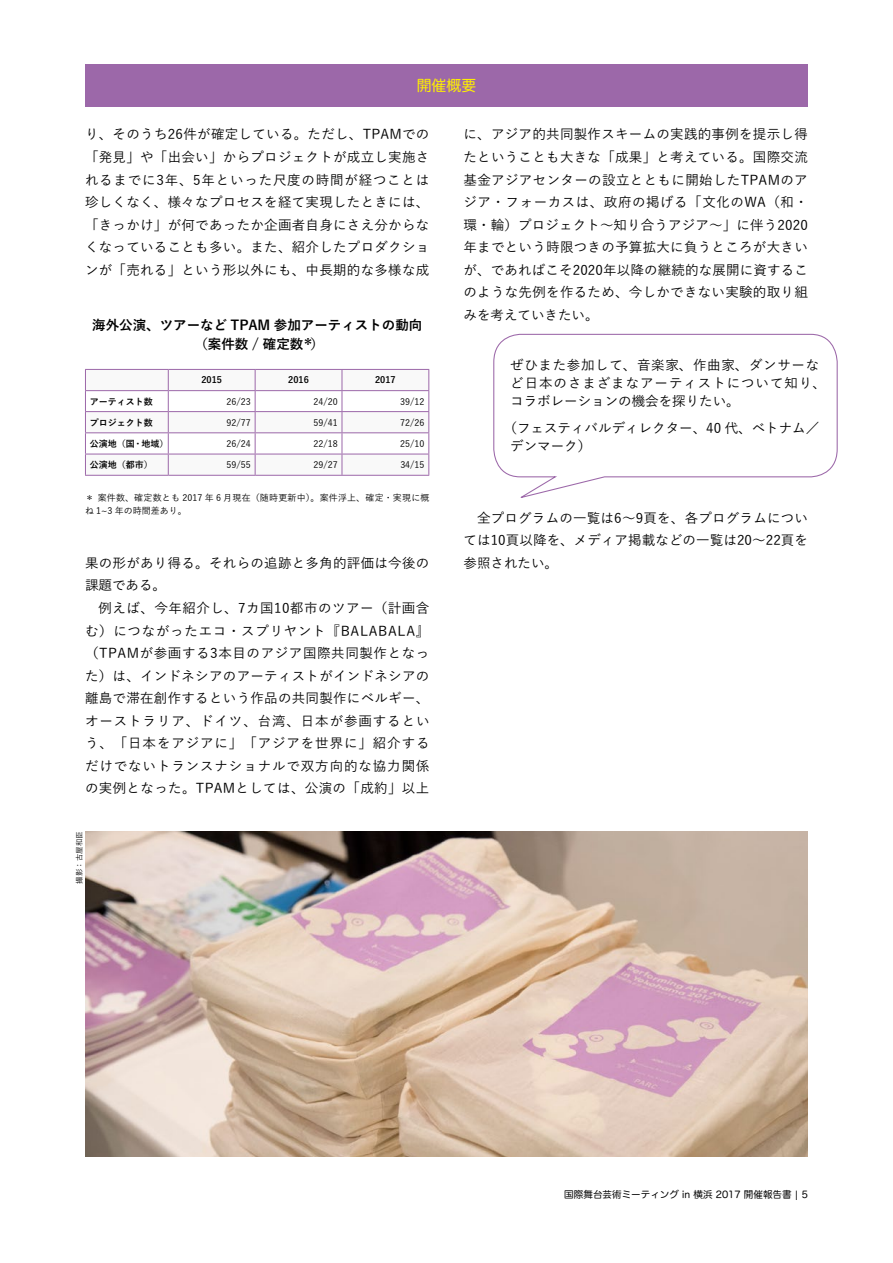
<style>
.page{position:relative;width:893px;height:1263px;background:#fff}
.page>*{position:absolute;margin:0;border:0;box-sizing:border-box;transform-origin:0 0}
.t1{font:14.85px "Hira Maru Pro N W4";color:#fff100}
.t2{font:500 13.5px/22.5px "Yu Go";letter-spacing:.02em;color:#000;text-align:justify}
.t3{font:500 13.5px/18px "Yu Go";letter-spacing:.05em;color:#000}
.t4{font:700 13.5px/19.5px "Yu Go";color:#000;text-align:center}
.t5{font:500 13.5px/18px "Yu Go";color:#000}
.t6{font:9.6px "Hira Maru Pro N W4";color:#000}
.t7{font:500 9px "Yu Go";color:#000}
.t8{font:500 9px/13.5px "Yu Go";letter-spacing:.025em;color:#000}
.t9{font:700 9px "Yu Go";color:#000}
.t10{font:500 7.5px "Yu Go";color:#000}
</style>
<div class="page">
<div style="left:85px;top:64px;width:723px;height:42px;background:#9c68a9"></div>
<svg style="left:493px;top:333px;width:345px;height:165px"></svg>
<img style="left:85px;top:831px;width:723px;height:326px">
<hr style="left:85px;top:475px;width:83px;height:1px;background:#9c68a9">
<hr style="left:168px;top:475px;width:87px;height:1px;background:#9c68a9">
<hr style="left:255px;top:475px;width:87px;height:1px;background:#9c68a9">
<hr style="left:342px;top:475px;width:87px;height:1px;background:#9c68a9">
<svg style="left:85px;top:369px;width:344px;height:106px"></svg>
<hr style="left:85px;top:390px;width:83px;height:1px;background:#9c68a9">
<hr style="left:168px;top:390px;width:87px;height:1px;background:#9c68a9">
<hr style="left:255px;top:390px;width:87px;height:1px;background:#9c68a9">
<hr style="left:342px;top:390px;width:87px;height:1px;background:#9c68a9">
<p class="t1" style="left:417px;top:72px;width:61px">開催概要</p>
<p class="t2" style="left:85px;top:122px;width:346px">り、そのうち26件が確定している。ただし、TPAMでの「発見」や「出会い」からプロジェクトが成立し実施されるまでに3年、5年といった尺度の時間が経つことは珍しくなく、様々なプロセスを経て実現したときには、「きっかけ」が何であったか企画者自身にさえ分からなくなっていることも多い。また、紹介したプロダクションが「売れる」という形以外にも、中長期的な多様な成</p>
<p class="t2" style="left:463px;top:122px;width:346px">に、アジア的共同製作スキームの実践的事例を提示し得たということも大きな「成果」と考えている。国際交流基金アジアセンターの設立とともに開始したTPAMのアジア・フォーカスは、政府の掲げる「文化のWA（和・環・輪）プロジェクト～知り合うアジア～」に伴う2020年までという時限つきの予算拡大に負うところが大きいが、であればこそ2020年以降の継続的な展開に資するこのような先例を作るため、今しかできない実験的取り組みを考えていきたい。</p>
<p class="t4" style="left:92px;top:315px;width:332px">海外公演、ツアーなど TPAM 参加アーティストの動向（案件数 / 確定数<sup>＊</sup>）</p>
<p class="t9" style="left:201px;top:375px;width:22px">2015</p>
<p class="t9" style="left:288px;top:375px;width:22px">2016</p>
<p class="t9" style="left:375px;top:375px;width:22px">2017</p>
<p class="t9" style="left:90px;top:396px;width:64px">アーティスト数</p>
<p class="t7" style="left:227px;top:393px;width:26px">26/23</p>
<p class="t7" style="left:313px;top:393px;width:26px">24/20</p>
<p class="t7" style="left:400px;top:393px;width:26px">39/12</p>
<p class="t9" style="left:90px;top:417px;width:64px">プロジェクト数</p>
<p class="t7" style="left:227px;top:414px;width:26px">92/77</p>
<p class="t7" style="left:313px;top:414px;width:26px">59/41</p>
<p class="t7" style="left:400px;top:414px;width:26px">72/26</p>
<p class="t9" style="left:90px;top:438px;width:80px">公演地（国・地域）</p>
<p class="t7" style="left:227px;top:435px;width:26px">26/24</p>
<p class="t7" style="left:313px;top:435px;width:26px">22/18</p>
<p class="t7" style="left:400px;top:435px;width:26px">25/10</p>
<p class="t9" style="left:90px;top:460px;width:64px">公演地（都市）</p>
<p class="t7" style="left:227px;top:456px;width:26px">59/55</p>
<p class="t7" style="left:313px;top:456px;width:26px">29/27</p>
<p class="t7" style="left:400px;top:456px;width:26px">34/15</p>
<p class="t8" style="left:85px;top:489px;width:346px">＊案件数、確定数とも 2017 年 6 月現在（随時更新中）。案件浮上、確定・実現に概ね 1~3 年の時間差あり。</p>
<p class="t2" style="left:85px;top:550px;width:346px">果の形があり得る。それらの追跡と多角的評価は今後の課題である。</p>
<p class="t2" style="left:85px;top:595px;width:346px;text-indent:14px">例えば、今年紹介し、7カ国10都市のツアー（計画含む）につながったエコ・スプリヤント『BALABALA』（TPAMが参画する3本目のアジア国際共同製作となった）は、インドネシアのアーティストがインドネシアの離島で滞在創作するという作品の共同製作にベルギー、オーストラリア、ドイツ、台湾、日本が参画するという、「日本をアジアに」「アジアを世界に」紹介するだけでないトランスナショナルで双方向的な協力関係の実例となった。TPAMとしては、公演の「成約」以上</p>
<p class="t10" style="left:72px;top:884px;width:54px;rotate:-90deg">撮影：古屋和臣</p>
<p class="t3" style="left:510px;top:355px;width:317px">ぜひまた参加して、音楽家、作曲家、ダンサーなど日本のさまざまなアーティストについて知り、コラボレーションの機会を探りたい。</p>
<p class="t5" style="left:510px;top:417px;width:310px;text-indent:-7px">（フェスティバルディレクター、40 代、ベトナム／デンマーク）</p>
<p class="t2" style="left:463px;top:505px;width:346px;text-indent:14px">全プログラムの一覧は6～9頁を、各プログラムについては10頁以降を、メディア掲載などの一覧は20～22頁を参照されたい。</p>
<p class="t6" style="left:564px;top:1186px;width:245px">国際舞台芸術ミーティング in 横浜 2017 開催報告書 | 5</p>
</div>
